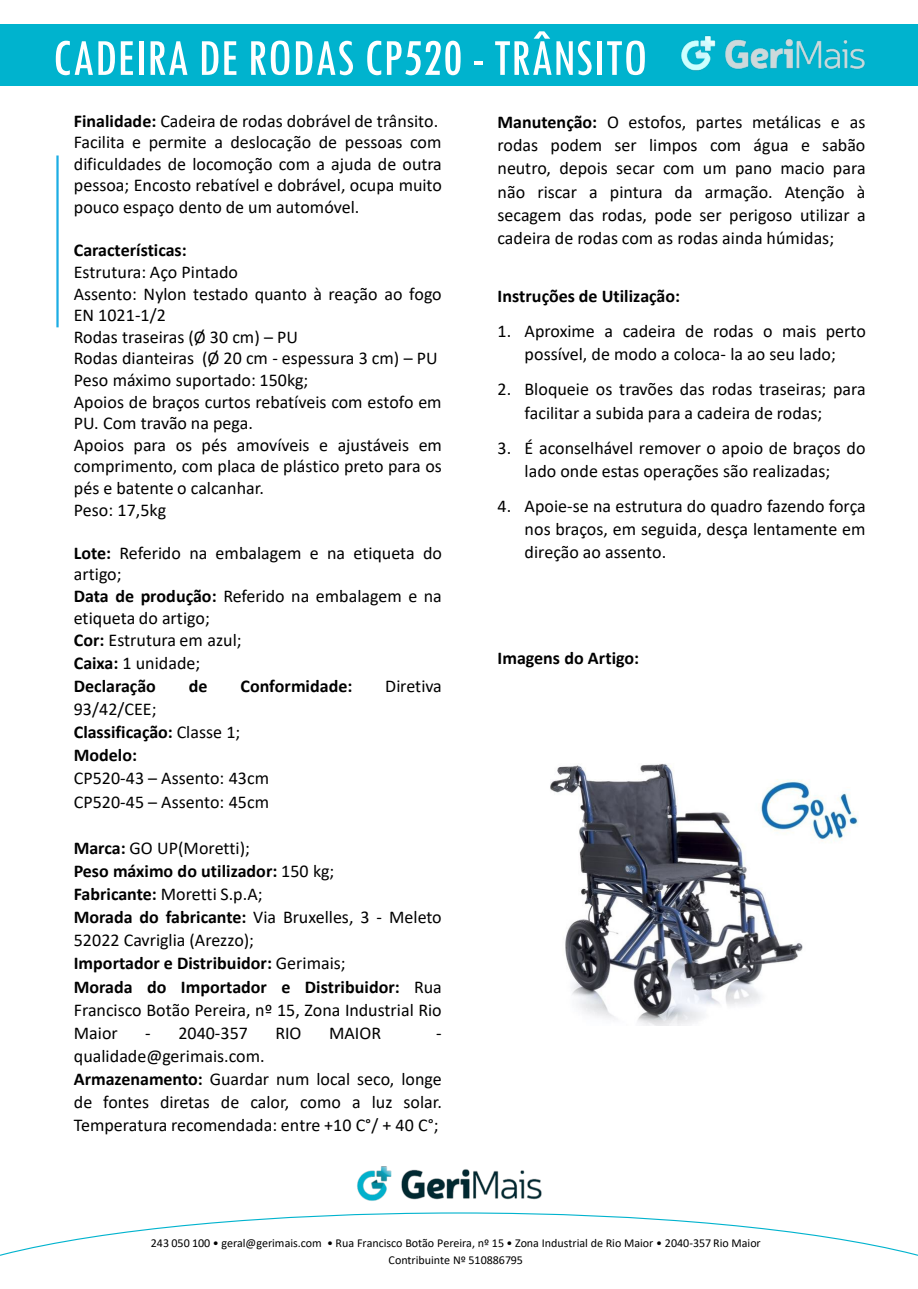
<style>
.page{position:relative;width:918px;height:1289px;background:#fff}
.page>*{position:absolute;margin:0;border:0;box-sizing:border-box;transform-origin:0 0}
.t1{font:condensed 54px "Tw Cen";color:#fff}
.t2{font:18px/23.1px "Calibri";color:#000;text-align:justify}
.t3{font:700 18px "Calibri";color:#000}
.t4{font:12px/17.2px "Calibri";letter-spacing:-.005em;color:#000;text-align:center}
.s1{font-weight:700}
.s2{font-weight:400}
</style>
<div class="page">
<hr style="left:56px;top:155px;width:3px;height:172px;background:#1cade4">
<div style="left:0;top:24px;width:918px;height:62px;background:#00b3ce"></div>
<img style="left:357px;top:1166px;width:185px;height:35px">
<svg style="left:0;top:1212px;width:918px;height:44px"></svg>
<img style="left:681px;top:35px;width:184px;height:36px">
<img style="left:550px;top:763px;width:308px;height:262px">
<h1 class="t1" style="left:52px;top:25px;width:597px">CADEIRA DE RODAS CP520 - TRÂNSITO</h1>
<p class="t2" style="left:74px;top:109px;width:366px"><span class="s1">Finalidade:</span> Cadeira de rodas dobrável de trânsito.</p>
<p class="t2" style="left:74px;top:131px;width:370px;line-height:21.6px">Facilita e permite a deslocação de pessoas com dificuldades de locomoção com a ajuda de outra pessoa; Encosto rebatível e dobrável, ocupa muito pouco espaço dento de um automóvel.</p>
<p class="t3" style="left:74px;top:237px;width:114px">Características:</p>
<p class="t2" style="left:74px;top:260px;width:166px">Estrutura: Aço Pintado</p>
<p class="t2" style="left:74px;top:282px;width:369px;line-height:21.6px">Assento: Nylon testado quanto à reação ao fogo<br>EN 1021-1/2</p>
<p class="t2" style="left:74px;top:325px;width:226px">Rodas traseiras (Ø 30 cm) – PU</p>
<p class="t2" style="left:74px;top:346px;width:365px">Rodas dianteiras (Ø 20 cm - espessura 3 cm) – PU</p>
<p class="t2" style="left:74px;top:368px;width:236px">Peso máximo suportado: 150kg;</p>
<p class="t2" style="left:74px;top:390px;width:369px;line-height:21.6px">Apoios de braços curtos rebatíveis com estofo em<br>PU. Com travão na pega.</p>
<p class="t2" style="left:74px;top:433px;width:370px;line-height:21.6px">Apoios para os pés amovíveis e ajustáveis em comprimento, com placa de plástico preto para os pés e batente o calcanhar.</p>
<p class="t2" style="left:74px;top:497px;width:94px">Peso: 17,5kg</p>
<p class="t2" style="left:74px;top:541px;width:370px;line-height:21.6px"><span class="s1">Lote:</span> Referido na embalagem e na etiqueta do artigo;</p>
<p class="t2" style="left:74px;top:585px;width:370px;line-height:21.6px"><span class="s1">Data de produção:</span> Referido na embalagem e na etiqueta do artigo;</p>
<p class="t2" style="left:74px;top:627px;width:169px"><span class="s1">Cor:</span> Estrutura em azul;</p>
<p class="t2" style="left:74px;top:651px;width:128px"><span class="s1">Caixa:</span> 1 unidade;</p>
<p class="t3" style="left:74px;top:673px;width:84px">Declaração</p>
<p class="t3" style="left:189px;top:673px;width:20px">de</p>
<p class="t3" style="left:240px;top:673px;width:113px">Conformidade:</p>
<p class="t2" style="left:385px;top:674px;width:58px">Diretiva</p>
<p class="t2" style="left:74px;top:697px;width:84px">93/42/CEE;</p>
<p class="t3" style="left:74px;top:719px;width:168px">Classificação: <span class="s2">Classe 1;</span></p>
<p class="t3" style="left:74px;top:742px;width:65px">Modelo:</p>
<p class="t2" style="left:74px;top:766px;width:197px">CP520-43 – Assento: 43cm</p>
<p class="t2" style="left:74px;top:789px;width:197px">CP520-45 – Assento: 45cm</p>
<p class="t2" style="left:74px;top:835px;width:178px"><span class="s1">Marca:</span> GO UP(Moretti);</p>
<p class="t3" style="left:74px;top:858px;width:262px">Peso máximo do utilizador: <span class="s2">150 kg;</span></p>
<p class="t2" style="left:74px;top:882px;width:190px"><span class="s1">Fabricante:</span> Moretti S.p.A;</p>
<p class="t2" style="left:74px;top:905px;width:369px"><span class="s1">Morada do fabricante:</span> Via Bruxelles, 3 - Meleto<br>52022 Cavriglia (Arezzo);</p>
<p class="t3" style="left:74px;top:950px;width:273px">Importador e Distribuidor: <span class="s2">Gerimais;</span></p>
<p class="t2" style="left:74px;top:974px;width:369px"><span class="s1">Morada do Importador e Distribuidor:</span> Rua Francisco Botão Pereira, nº 15, Zona Industrial Rio Maior</p>
<p class="t2" style="left:145px;top:1020px;width:104px">- 2040-357</p>
<p class="t2" style="left:275px;top:1020px;width:28px">RIO</p>
<p class="t2" style="left:329px;top:1020px;width:54px">MAIOR</p>
<p class="t2" style="left:436px;top:1020px;width:7px">-</p>
<p class="t2" style="left:74px;top:1044px;width:192px">qualidade@gerimais.com.</p>
<p class="t2" style="left:74px;top:1067px;width:370px"><span class="s1">Armazenamento:</span> Guardar num local seco, longe de fontes diretas de calor, como a luz solar.<br>Temperatura recomendada: entre +10 C°/ + 40 C°;</p>
<p class="t2" style="left:498px;top:110px;width:370px"><span class="s1">Manutenção:</span> O estofos, partes metálicas e as rodas podem ser limpos com água e sabão neutro, depois secar com um pano macio para não riscar a pintura da armação. Atenção à secagem das rodas, pode ser perigoso utilizar a cadeira de rodas com as rodas ainda húmidas;</p>
<p class="t3" style="left:498px;top:283px;width:184px">Instruções de Utilização:</p>
<p class="t2" style="left:498px;top:319px;width:370px;text-align:center">1. Aproxime a cadeira de rodas o mais perto possível, de modo a coloca- la ao seu lado;</p>
<p class="t2" style="left:525px;top:377px;width:343px;text-indent:-27px">2. Bloqueie os travões das rodas traseiras; para facilitar a subida para a cadeira de rodas;</p>
<p class="t2" style="left:498px;top:435px;width:370px;text-align:center">3. É aconselhável remover o apoio de braços do lado onde estas operações são realizadas;</p>
<p class="t2" style="left:525px;top:494px;width:343px;text-indent:-27px">4. Apoie-se na estrutura do quadro fazendo força nos braços, em seguida, desça lentamente em direção ao assento.</p>
<p class="t3" style="left:498px;top:645px;width:143px">Imagens do Artigo:</p>
<p class="t4" style="left:151px;top:1233px;width:612px">243 050 100 • geral@gerimais.com • Rua Francisco Botão Pereira, nº 15 • Zona Industrial de Rio Maior • 2040-357 Rio Maior<br>Contribuinte Nº 510886795</p>
</div>
